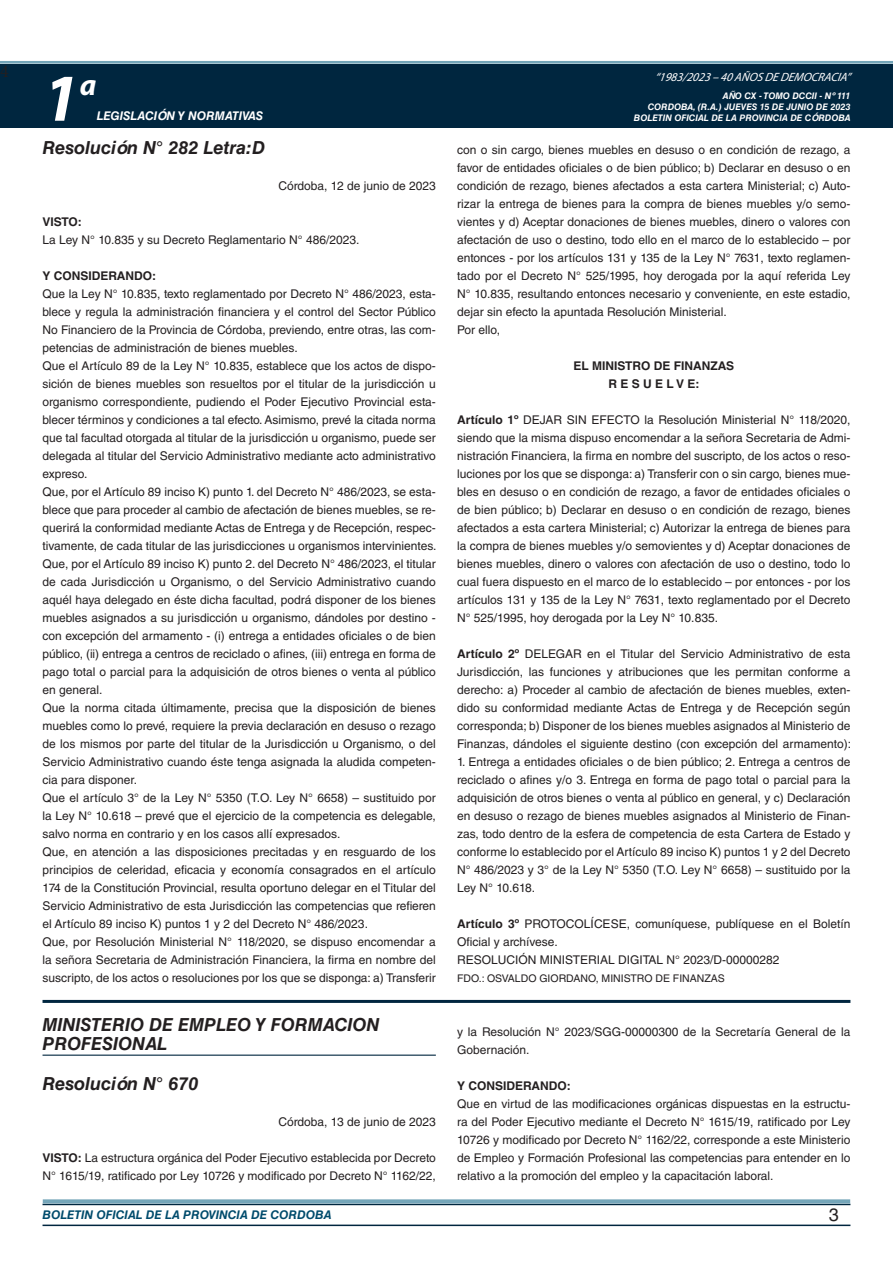
<style>
.page{position:relative;width:893px;height:1263px;background:#fff}
.page>*{position:absolute;margin:0;border:0;box-sizing:border-box;transform-origin:0 0}
.t1{font:italic 700 67.5px "Myriad Pro";color:#fff}
.t2{font:italic 700 30px "Myriad Pro";color:#fff}
.NOMBRE_DE_MINISTERIO{font:italic 700 18px/19.5px "Helvetica LT Std";color:#231f20}
.DOC__N{font:italic 700 18px "Helvetica LT Std";color:#231f20}
.t3{font:18px "Minion Pro";color:#231f20}
.t4{font:18px "Helvetica LT Std";color:#231f20}
.TEXTO_BASE{font:12px/18px "Helvetica LT Std";color:#231f20;text-align:justify}
.FECHA{font:12px "Helvetica LT Std";color:#231f20}
.t5{font:italic 700 12px "Helvetica LT Std";color:#004b6c}
.TEXTO_BASE-2{font:700 12px "Helvetica LT Std";color:#231f20}
.t6{font:italic 12px "Myriad Pro";color:#fff}
.RESUELVE{font:700 12px "Helvetica LT Std";color:#231f20}
.t7{font:italic 700 12px "Helvetica LT Std";color:#fff}
.FIRMA{font:10.5px "Helvetica LT Std";color:#231f20}
.t8{font:italic 700 9px/10.8px "Helvetica LT Std";color:#fff;text-align:right}
.s1{font-weight:700}
</style>
<div class="page">
<div style="left:0;top:61px;width:893px;height:6px;background:#fff;opacity:.75"></div>
<div style="left:0;top:64px;width:893px;height:64px;background:#00263f"></div>
<hr style="left:43px;top:1224px;width:807px;height:2px;background:#00263f">
<div style="left:42px;top:1198px;width:809px;height:8px;background:#fff;opacity:.75"></div>
<hr style="left:43px;top:1054px;width:393px;height:2px;background:#00263f">
<hr style="left:43px;top:1000px;width:807px;height:3px;background:#00263f">
<h3 class="t3" style="left:0;top:59px;width:10px">4</h3>
<h1 class="t1" style="left:43px;top:54px;width:38px">1</h1>
<h2 class="t2" style="left:80px;top:66px;width:18px">a</h2>
<p class="t7" style="left:97px;top:109px;width:168px">LEGISLACIÓN Y NORMATIVAS</p>
<p class="DOC__N" style="left:43px;top:136px;width:224px">Resolución N° 282 Letra:D</p>
<p class="FECHA" style="left:279px;top:179px;width:159px">Córdoba, 12 de junio de 2023</p>
<p class="TEXTO_BASE-2" style="left:43px;top:214px;width:41px">VISTO:</p>
<p class="TEXTO_BASE" style="left:43px;top:231px;width:318px">La Ley N° 10.835 y su Decreto Reglamentario N° 486/2023.</p>
<p class="TEXTO_BASE-2" style="left:43px;top:268px;width:115px">Y CONSIDERANDO:</p>
<p class="TEXTO_BASE" style="left:43px;top:285px;width:395px">Que la Ley N° 10.835, texto reglamentado por Decreto N° 486/2023, esta&shy;blece y regula la administración financiera y el control del Sector Público No Financiero de la Provincia de Córdoba, previendo, entre otras, las com&shy;petencias de administración de bienes muebles.</p>
<p class="TEXTO_BASE" style="left:43px;top:357px;width:395px">Que el Artículo 89 de la Ley N° 10.835, establece que los actos de dispo&shy;sición de bienes muebles son resueltos por el titular de la jurisdicción u organismo correspondiente, pudiendo el Poder Ejecutivo Provincial esta&shy;blecer términos y condiciones a tal efecto. Asimismo, prevé la citada norma que tal facultad otorgada al titular de la jurisdicción u organismo, puede ser delegada al titular del Servicio Administrativo mediante acto administrativo expreso.</p>
<p class="TEXTO_BASE" style="left:43px;top:483px;width:396px">Que, por el Artículo 89 inciso K) punto 1. del Decreto N° 486/2023, se esta&shy;blece que para proceder al cambio de afectación de bienes muebles, se re&shy;querirá la conformidad mediante Actas de Entrega y de Recepción, respec&shy;tivamente, de cada titular de las jurisdicciones u organismos intervinientes.</p>
<p class="TEXTO_BASE" style="left:43px;top:555px;width:395px">Que, por el Artículo 89 inciso K) punto 2. del Decreto N° 486/2023, el titular de cada Jurisdicción u Organismo, o del Servicio Administrativo cuando aquél haya delegado en éste dicha facultad, podrá disponer de los bienes muebles asignados a su jurisdicción u organismo, dándoles por destino - con excepción del armamento - (i) entrega a entidades oficiales o de bien público, (ii) entrega a centros de reciclado o afines, (iii) entrega en forma de pago total o parcial para la adquisición de otros bienes o venta al público en general.</p>
<p class="TEXTO_BASE" style="left:43px;top:699px;width:395px">Que la norma citada últimamente, precisa que la disposición de bienes muebles como lo prevé, requiere la previa declaración en desuso o rezago de los mismos por parte del titular de la Jurisdicción u Organismo, o del Servicio Administrativo cuando éste tenga asignada la aludida competen&shy;cia para disponer.</p>
<p class="TEXTO_BASE" style="left:43px;top:789px;width:395px">Que el artículo 3° de la Ley N° 5350 (T.O. Ley N° 6658) – sustituido por la Ley N° 10.618 – prevé que el ejercicio de la competencia es delegable, salvo norma en contrario y en los casos allí expresados.</p>
<p class="TEXTO_BASE" style="left:43px;top:843px;width:395px">Que, en atención a las disposiciones precitadas y en resguardo de los principios de celeridad, eficacia y economía consagrados en el artículo 174 de la Constitución Provincial, resulta oportuno delegar en el Titular del Servicio Administrativo de esta Jurisdicción las competencias que refieren el Artículo 89 inciso K) puntos 1 y 2 del Decreto N° 486/2023.</p>
<p class="TEXTO_BASE" style="left:43px;top:933px;width:395px">Que, por Resolución Ministerial N° 118/2020, se dispuso encomendar a la señora Secretaria de Administración Financiera, la firma en nombre del suscripto, de los actos o resoluciones por los que se disponga: a) Transferir</p>
<p class="NOMBRE_DE_MINISTERIO" style="left:43px;top:1014px;width:339px">MINISTERIO DE EMPLEO Y FORMACION<br>PROFESIONAL</p>
<p class="DOC__N" style="left:43px;top:1072px;width:157px">Resolución N° 670</p>
<p class="FECHA" style="left:279px;top:1115px;width:159px">Córdoba, 13 de junio de 2023</p>
<p class="TEXTO_BASE" style="left:43px;top:1149px;width:395px"><span class="s1">VISTO:</span> La estructura orgánica del Poder Ejecutivo establecida por Decreto<br>N° 1615/19, ratificado por Ley 10726 y modificado por Decreto N° 1162/22,</p>
<p class="t6" style="left:655px;top:70px;width:197px">“ 1983/2023 – 40 AÑOS DE DEMOCRACIA”</p>
<p class="t8" style="left:634px;top:91px;width:218px">AÑO CX - TOMO DCCII - Nº 111<br>CORDOBA, (R.A.) JUEVES 15 DE JUNIO DE 2023<br>BOLETIN OFICIAL DE LA PROVINCIA DE CÓRDOBA</p>
<p class="TEXTO_BASE" style="left:457px;top:141px;width:395px">con o sin cargo, bienes muebles en desuso o en condición de rezago, a favor de entidades oficiales o de bien público; b) Declarar en desuso o en condición de rezago, bienes afectados a esta cartera Ministerial; c) Auto&shy;rizar la entrega de bienes para la compra de bienes muebles y/o semo&shy;vientes y d) Aceptar donaciones de bienes muebles, dinero o valores con afectación de uso o destino, todo ello en el marco de lo establecido – por entonces - por los artículos 131 y 135 de la Ley N° 7631, texto reglamen&shy;tado por el Decreto N° 525/1995, hoy derogada por la aquí referida Ley N° 10.835, resultando entonces necesario y conveniente, en este estadio, dejar sin efecto la apuntada Resolución Ministerial.</p>
<p class="TEXTO_BASE" style="left:457px;top:321px;width:44px">Por ello,</p>
<p class="RESUELVE" style="left:573px;top:358px;width:162px">EL MINISTRO DE FINANZAS</p>
<p class="RESUELVE" style="left:608px;top:376px;width:93px">R E S U E L V E:</p>
<p class="TEXTO_BASE" style="left:457px;top:411px;width:395px"><span class="s1">Artículo 1º</span> DEJAR SIN EFECTO la Resolución Ministerial N° 118/2020, siendo que la misma dispuso encomendar a la señora Secretaria de Admi&shy;nistración Financiera, la firma en nombre del suscripto, de los actos o reso&shy;luciones por los que se disponga: a) Transferir con o sin cargo, bienes mue&shy;bles en desuso o en condición de rezago, a favor de entidades oficiales o de bien público; b) Declarar en desuso o en condición de rezago, bienes afectados a esta cartera Ministerial; c) Autorizar la entrega de bienes para la compra de bienes muebles y/o semovientes y d) Aceptar donaciones de bienes muebles, dinero o valores con afectación de uso o destino, todo lo cual fuera dispuesto en el marco de lo establecido – por entonces - por los artículos 131 y 135 de la Ley N° 7631, texto reglamentado por el Decreto N° 525/1995, hoy derogada por la Ley N° 10.835.</p>
<p class="TEXTO_BASE" style="left:457px;top:645px;width:395px"><span class="s1">Artículo 2º</span> DELEGAR en el Titular del Servicio Administrativo de esta Jurisdicción, las funciones y atribuciones que les permitan conforme a derecho: a) Proceder al cambio de afectación de bienes muebles, exten&shy;dido su conformidad mediante Actas de Entrega y de Recepción según corresponda; b) Disponer de los bienes muebles asignados al Ministerio de Finanzas, dándoles el siguiente destino (con excepción del armamento):</p>
<p class="TEXTO_BASE" style="left:457px;top:753px;width:395px">1. Entrega a entidades oficiales o de bien público; 2. Entrega a centros de reciclado o afines y/o 3. Entrega en forma de pago total o parcial para la adquisición de otros bienes o venta al público en general, y c) Declaración en desuso o rezago de bienes muebles asignados al Ministerio de Finan&shy;zas, todo dentro de la esfera de competencia de esta Cartera de Estado y conforme lo establecido por el Artículo 89 inciso K) puntos 1 y 2 del Decreto N° 486/2023 y 3° de la Ley N° 5350 (T.O. Ley N° 6658) – sustituido por la Ley N° 10.618.</p>
<p class="TEXTO_BASE" style="left:457px;top:915px;width:395px"><span class="s1">Artículo 3º</span> PROTOCOLÍCESE, comuníquese, publíquese en el Boletín<br>Oficial y archívese.</p>
<p class="TEXTO_BASE" style="left:457px;top:951px;width:324px">RESOLUCIÓN MINISTERIAL DIGITAL N° 2023/D-00000282</p>
<p class="FIRMA" style="left:457px;top:972px;width:269px">FDO.: OSVALDO GIORDANO, MINISTRO DE FINANZAS</p>
<p class="TEXTO_BASE" style="left:457px;top:1023px;width:395px">y la Resolución N° 2023/SGG-00000300 de la Secretaría General de la<br>Gobernación.</p>
<p class="TEXTO_BASE-2" style="left:457px;top:1078px;width:115px">Y CONSIDERANDO:</p>
<p class="TEXTO_BASE" style="left:457px;top:1095px;width:395px">Que en virtud de las modificaciones orgánicas dispuestas en la estructu&shy;ra del Poder Ejecutivo mediante el Decreto N° 1615/19, ratificado por Ley 10726 y modificado por Decreto N° 1162/22, corresponde a este Ministerio de Empleo y Formación Profesional las competencias para entender en lo relativo a la promoción del empleo y la capacitación laboral.</p>
<p class="t5" style="left:43px;top:1208px;width:290px">BOLETIN OFICIAL DE LA PROVINCIA DE CORDOBA</p>
<h3 class="t4" style="left:829px;top:1204px;width:12px">3</h3>
</div>
